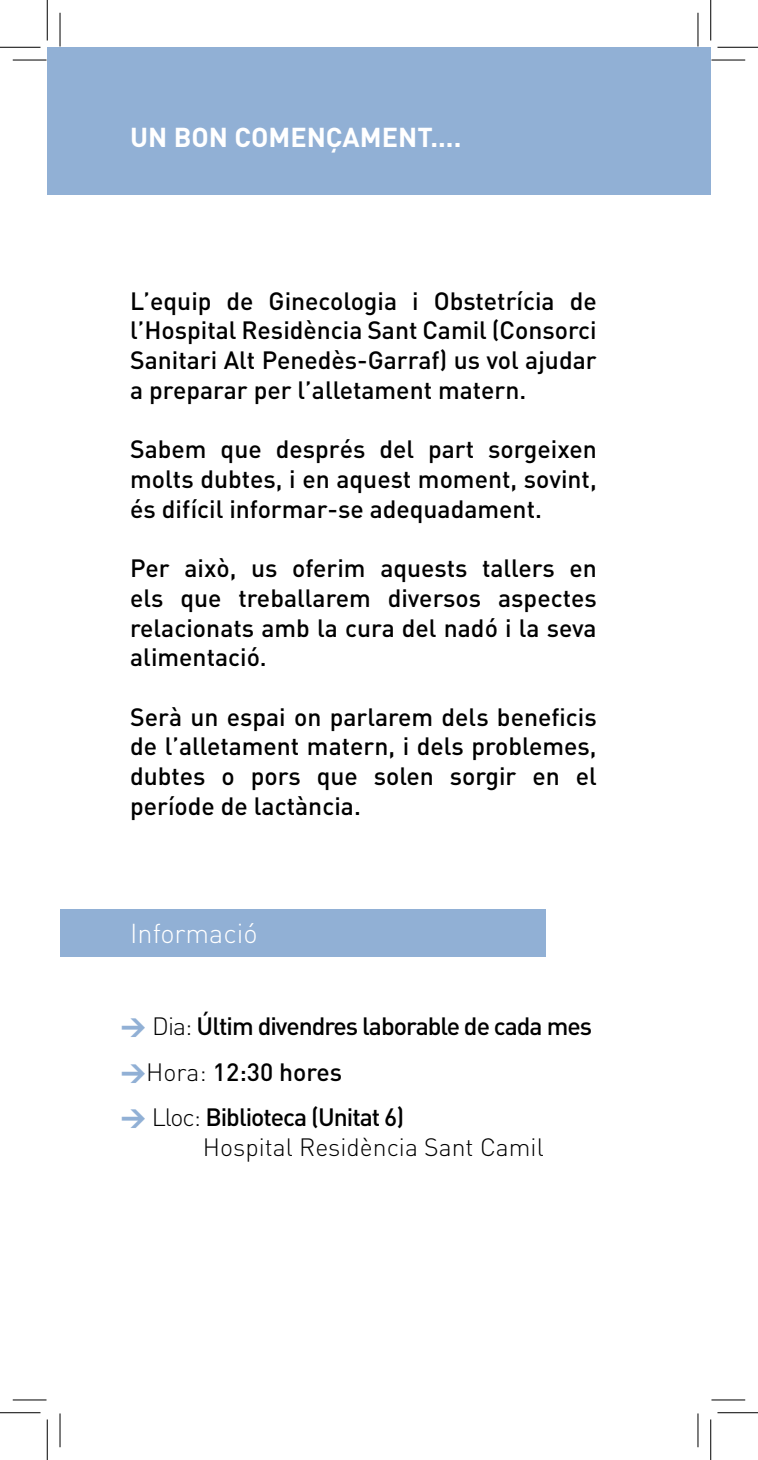
<style>
.page{position:relative;width:758px;height:1460px;background:#fff}
.page>*{position:absolute;margin:0;border:0;box-sizing:border-box;transform-origin:0 0}
.t1{font:700 27px "DIN";color:#fff}
.t2{font:300 27px "DIN";color:#fff}
.t3{font:500 24.75px/29.7px "DIN";color:#000;text-align:justify}
.t4{font:500 24.75px/45.9px "DIN";letter-spacing:-.04em;color:#000}
.t5{font:300 24.75px "DIN";color:#000}
.s1{font-weight:900;color:#91b0d5}
.s2{font-weight:300}
</style>
<div class="page">
<div style="left:47px;top:47px;width:664px;height:148px;background:#91b0d5"></div>
<div style="left:60px;top:909px;width:486px;height:48px;background:#91b0d5"></div>
<hr style="left:13px;top:60px;width:34px;height:1px;background:#000">
<hr style="left:711px;top:60px;width:34px;height:1px;background:#000">
<hr style="left:13px;top:1399px;width:34px;height:1px;background:#000">
<hr style="left:711px;top:1399px;width:34px;height:1px;background:#000">
<hr style="left:60px;top:13px;width:1px;height:34px;background:#000">
<hr style="left:60px;top:1413px;width:1px;height:34px;background:#000">
<hr style="left:697px;top:13px;width:1px;height:34px;background:#000">
<hr style="left:697px;top:1413px;width:1px;height:34px;background:#000">
<hr style="left:0;top:47px;width:40px;height:1px;background:#000">
<hr style="left:717px;top:47px;width:41px;height:1px;background:#000">
<hr style="left:0;top:1412px;width:40px;height:1px;background:#000">
<hr style="left:717px;top:1412px;width:41px;height:1px;background:#000">
<hr style="left:47px;top:0;width:1px;height:40px;background:#000">
<hr style="left:47px;top:1419px;width:1px;height:40px;background:#000">
<hr style="left:710px;top:0;width:1px;height:40px;background:#000">
<hr style="left:710px;top:1419px;width:1px;height:40px;background:#000">
<p class="t1" style="left:130px;top:120px;width:333px">UN BON COMENÇAMENT....</p>
<p class="t3" style="left:130px;top:285px;width:468px">L’equip de Ginecologia i Obstetrícia de l’Hospital Residència Sant Camil (Consorci Sanitari Alt Penedès-Garraf) us vol ajudar a preparar per l’alletament matern.</p>
<p class="t3" style="left:130px;top:433px;width:468px">Sabem que després del part sorgeixen molts dubtes, i en aquest moment, sovint, és difícil informar-se adequadament.</p>
<p class="t3" style="left:130px;top:552px;width:468px">Per això, us oferim aquests tallers en els que treballarem diversos aspectes relacionats amb la cura del nadó i la seva alimentació.</p>
<p class="t3" style="left:130px;top:701px;width:468px">Serà un espai on parlarem dels beneficis de l’alletament matern, i dels problemes, dubtes o pors que solen sorgir en el període de lactància.</p>
<p class="t2" style="left:130px;top:917px;width:129px">Informació</p>
<p class="t4" style="left:121px;top:1001px;width:473px"><span class="s1">&gt;</span> <span class="s2">Dia:</span> Últim divendres laborable de cada mes <span class="s1">&gt;</span><span class="s2">Hora:</span> 12:30 hores<br><span class="s1">&gt;</span> <span class="s2">Lloc:</span> Biblioteca (Unitat 6)</p>
<p class="t5" style="left:203px;top:1132px;width:342px">Hospital Residència Sant Camil</p>
</div>
